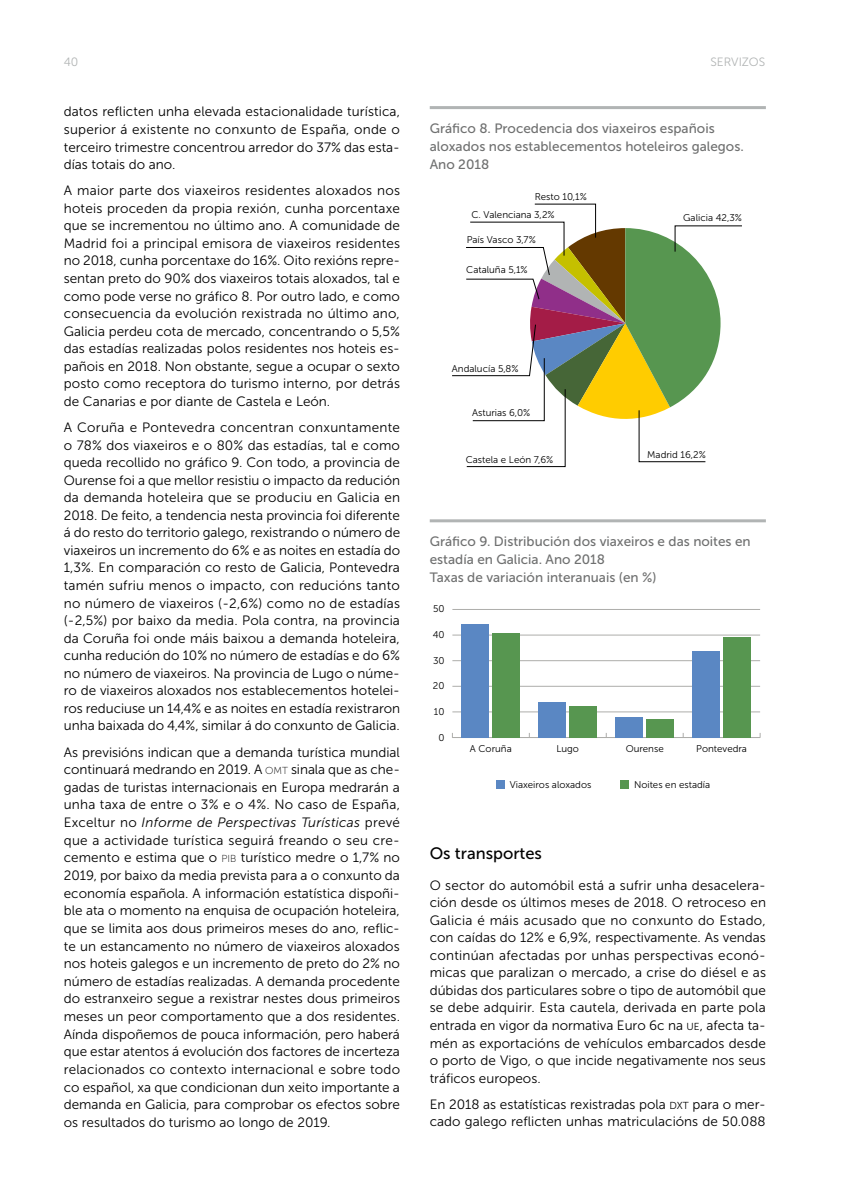
<style>
.page{position:relative;width:851px;height:1191px;background:#fff}
.page>*{position:absolute;margin:0;border:0;box-sizing:border-box;transform-origin:0 0}
.t1{font:16.5px "Museo Sans 500";color:#000}
.t2{font:13.5px/17.5px "Museo Sans 300";color:#000;text-align:justify}
.t3{font:13.5px/18px "Museo Sans 500";color:#6f7070}
.t4{font:12px "Museo Sans 300";color:#b1b4b4}
.t5{font:9.75px/17.9px "Museo Sans 300";color:#000}
.s1{font-family:"Museo Sans 100";font-size:10.2px}
.s2{font-style:italic}
.s3{font-size:10.2px}
</style>
<div class="page">
<hr style="left:429px;top:106px;width:336px;height:3px;background:#b1b4b4">
<svg style="left:452px;top:204px;width:290px;height:263px"></svg>
<hr style="left:429px;top:519px;width:336px;height:3px;background:#b1b4b4">
<hr style="left:452px;top:737px;width:308px;height:1px;background:#adadaa">
<hr style="left:452px;top:711px;width:308px;height:1px;background:#adadaa">
<hr style="left:452px;top:686px;width:308px;height:1px;background:#adadaa">
<hr style="left:452px;top:660px;width:308px;height:1px;background:#adadaa">
<hr style="left:452px;top:634px;width:308px;height:1px;background:#adadaa">
<hr style="left:452px;top:609px;width:308px;height:1px;background:#adadaa">
<div style="left:492px;top:633px;width:28px;height:104px;background:#579650"></div>
<div style="left:569px;top:706px;width:28px;height:31px;background:#579650"></div>
<div style="left:646px;top:718px;width:27px;height:19px;background:#579650"></div>
<div style="left:723px;top:637px;width:27px;height:100px;background:#579650"></div>
<div style="left:461px;top:623px;width:28px;height:114px;background:#5a87c3"></div>
<div style="left:538px;top:702px;width:28px;height:35px;background:#5a87c3"></div>
<div style="left:615px;top:717px;width:28px;height:20px;background:#5a87c3"></div>
<div style="left:692px;top:651px;width:28px;height:86px;background:#5a87c3"></div>
<div style="left:496px;top:780px;width:8px;height:9px;background:#5a87c3"></div>
<div style="left:620px;top:780px;width:9px;height:9px;background:#579650"></div>
<p class="t4" style="left:64px;top:56px;width:16px">40</p>
<p class="t4" style="left:710px;top:56px;width:56px">SERVIZOS</p>
<p class="t2" style="left:64px;top:103px;width:337px">datos reflicten unha elevada estacionalidade turística, superior á existente no conxunto de España, onde o terceiro trimestre concentrou arredor do 37% das esta&shy;días totais do ano.</p>
<p class="t2" style="left:64px;top:182px;width:338px">A maior parte dos viaxeiros residentes aloxados nos hoteis proceden da propia rexión, cunha porcentaxe que se incrementou no último ano. A comunidade de Madrid foi a principal emisora de viaxeiros residentes no 2018, cunha porcentaxe do 16%. Oito rexións repre&shy;sentan preto do 90% dos viaxeiros totais aloxados, tal e como pode verse no gráfico 8. Por outro lado, e como consecuencia da evolución rexistrada no último ano, Galicia perdeu cota de mercado, concentrando o 5,5% das estadías realizadas polos residentes nos hoteis es&shy;pañois en 2018. Non obstante, segue a ocupar o sexto posto como receptora do turismo interno, por detrás de Canarias e por diante de Castela e León.</p>
<p class="t2" style="left:64px;top:418px;width:338px">A Coruña e Pontevedra concentran conxuntamente o 78% dos viaxeiros e o 80% das estadías, tal e como queda recollido no gráfico 9. Con todo, a provincia de Ourense foi a que mellor resistiu o impacto da redución da demanda hoteleira que se produciu en Galicia en 2018. De feito, a tendencia nesta provincia foi diferente á do resto do territorio galego, rexistrando o número de viaxeiros un incremento do 6% e as noites en estadía do 1,3%. En comparación co resto de Galicia, Pontevedra tamén sufriu menos o impacto, con reducións tanto no número de viaxeiros (-2,6%) como no de estadías (-2,5%) por baixo da media. Pola contra, na provincia da Coruña foi onde máis baixou a demanda hoteleira, cunha redución do 10% no número de estadías e do 6% no número de viaxeiros. Na provincia de Lugo o núme&shy;ro de viaxeiros aloxados nos establecementos hotelei&shy;ros reduciuse un 14,4% e as noites en estadía rexistraron unha baixada do 4,4%, similar á do conxunto de Galicia.</p>
<p class="t2" style="left:64px;top:743px;width:338px">As previsións indican que a demanda turística mundial continuará medrando en 2019. A <span class="s1">omt</span> sinala que as che&shy;gadas de turistas internacionais en Europa medrarán a unha taxa de entre o 3% e o 4%. No caso de España, Exceltur no <span class="s2">Informe de Perspectivas Turísticas</span> prevé que a actividade turística seguirá freando o seu cre&shy;cemento e estima que o <span class="s1">pib</span> turístico medre o 1,7% no 2019, por baixo da media prevista para a o conxunto da economía española. A información estatística dispoñi&shy;ble ata o momento na enquisa de ocupación hoteleira, que se limita aos dous primeiros meses do ano, reflic&shy;te un estancamento no número de viaxeiros aloxados nos hoteis galegos e un incremento de preto do 2% no número de estadías realizadas. A demanda procedente do estranxeiro segue a rexistrar nestes dous primeiros meses un peor comportamento que a dos residentes.<br>Aínda dispoñemos de pouca información, pero haberá que estar atentos á evolución dos factores de incerteza relacionados co contexto internacional e sobre todo co español, xa que condicionan dun xeito importante a demanda en Galicia, para comprobar os efectos sobre os resultados do turismo ao longo de 2019.</p>
<p class="t3" style="left:429px;top:119px;width:315px">Gráfico 8. Procedencia dos viaxeiros españois aloxados nos establecementos hoteleiros galegos.<br>Ano 2018</p>
<p class="t5" style="left:471px;top:187px;width:117px;text-indent:63px">Resto 10,1%<br>C. Valenciana 3,2%</p>
<p class="t5" style="left:466px;top:230px;width:71px">País Vasco 3,7%</p>
<p class="t5" style="left:466px;top:261px;width:63px">Cataluña 5,1%</p>
<p class="t5" style="left:683px;top:208px;width:60px">Galicia 42,3%</p>
<p class="t5" style="left:452px;top:359px;width:68px">Andalucía 5,8%</p>
<p class="t5" style="left:472px;top:404px;width:60px">Asturias 6,0%</p>
<p class="t5" style="left:465px;top:451px;width:89px">Castela e León 7,6%</p>
<p class="t5" style="left:647px;top:445px;width:60px">Madrid 16,2%</p>
<p class="t3" style="left:429px;top:532px;width:322px">Gráfico 9. Distribución dos viaxeiros e das noites en estadía en Galicia. Ano 2018<br>Taxas de variación interanuais (en %)</p>
<p class="t5" style="left:433px;top:600px;width:13px">50</p>
<p class="t5" style="left:432px;top:626px;width:13px">40</p>
<p class="t5" style="left:433px;top:651px;width:13px">30</p>
<p class="t5" style="left:433px;top:677px;width:13px">20</p>
<p class="t5" style="left:434px;top:702px;width:12px">10</p>
<p class="t5" style="left:438px;top:728px;width:8px">0</p>
<p class="t5" style="left:470px;top:739px;width:43px">A Coruña</p>
<p class="t5" style="left:556px;top:739px;width:24px">Lugo</p>
<p class="t5" style="left:625px;top:739px;width:40px">Ourense</p>
<p class="t5" style="left:696px;top:739px;width:52px">Pontevedra</p>
<p class="t5" style="left:509px;top:776px;width:83px">Viaxeiros aloxados</p>
<p class="t5" style="left:634px;top:776px;width:78px">Noites en estadía</p>
<p class="t1" style="left:429px;top:844px;width:114px">Os transportes</p>
<p class="t2" style="left:429px;top:876px;width:338px">O sector do automóbil está a sufrir unha desacelera&shy;ción desde os últimos meses de 2018. O retroceso en Galicia é máis acusado que no conxunto do Estado, con caídas do 12% e 6,9%, respectivamente. As vendas continúan afectadas por unhas perspectivas econó&shy;micas que paralizan o mercado, a crise do diésel e as dúbidas dos particulares sobre o tipo de automóbil que se debe adquirir. Esta cautela, derivada en parte pola entrada en vigor da normativa Euro 6c na <span class="s3">UE</span>, afecta ta&shy;mén as exportacións de vehículos embarcados desde o porto de Vigo, o que incide negativamente nos seus tráficos europeos.</p>
<p class="t2" style="left:429px;top:1095px;width:337px">En 2018 as estatísticas rexistradas pola <span class="s3">DXT</span> para o mer&shy;cado galego reflicten unhas matriculacións de 50.088</p>
</div>
